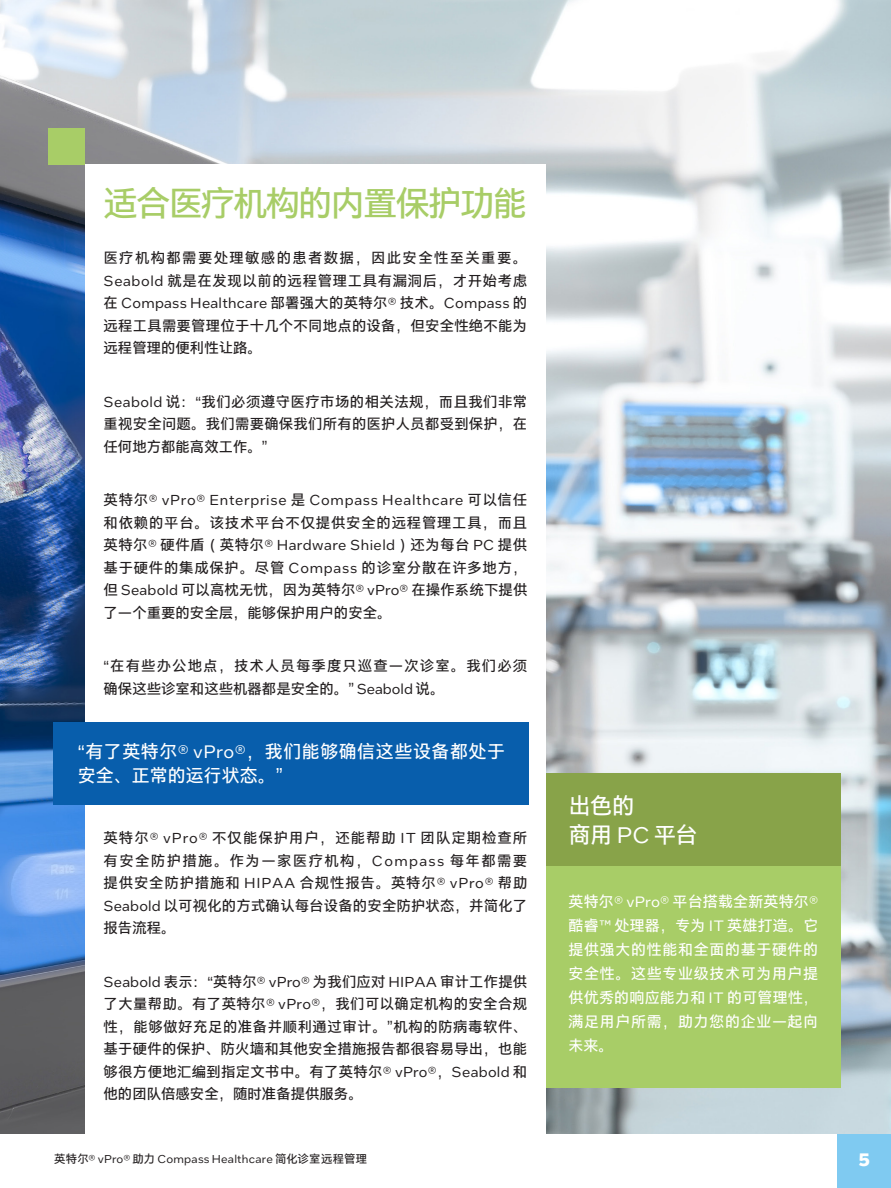
<style>
.page{position:relative;width:891px;height:1188px;background:#fff}
.page>*{position:absolute;margin:0;border:0;box-sizing:border-box;transform-origin:0 0}
.Main_Title{font:34.5px "Intel Clear Hans";letter-spacing:-.06em;color:#a8cd67}
.MainCopy___Caption{font:22.5px/28.5px "Intel Clear Hans";letter-spacing:-.04em;color:#fff}
.MainCopy___Caption-2{font:18px/24px "Intel Clear Hans";letter-spacing:.03em;color:#fff}
.t1{font:700 18px "Intel One Text";color:#fff}
.MainCopy___Caption-3{font:15px/24px "Intel Clear Hans";letter-spacing:.045em;color:#fff;text-align:justify}
.MainCopy___Caption-4{font:14.4px/22.5px "Intel Clear Hans";letter-spacing:.015em;color:#231f20;text-align:justify}
.MainCopy___Caption-5{font:14.4px/22.5px "Intel Clear Hans";letter-spacing:.075em;color:#231f20}
.Mini_Header{font:11.4px "Intel One Text";letter-spacing:.02em;color:#231f20}
.s1{font-family:"Intel One Text"}
.s2{font-family:"Intel Clear Hans"}
</style>
<div class="page">
<img style="left:0;top:0;width:891px;height:1134px">
<div style="left:546px;top:773px;width:295px;height:315px;background:#a8cd67"></div>
<div style="left:546px;top:773px;width:295px;height:92px;background:#88a349"></div>
<div style="left:48px;top:128px;width:37px;height:36px;background:#a8cd67"></div>
<div style="left:85px;top:164px;width:461px;height:1024px;background:#fff"></div>
<div style="left:54px;top:722px;width:475px;height:82px;background:#085eac"></div>
<div style="left:837px;top:1134px;width:54px;height:54px;background:#7fcaf1"></div>
<p class="Main_Title" style="left:104px;top:184px;width:425px">适合医疗机构的内置保护功能</p>
<p class="MainCopy___Caption-4" style="left:104px;top:247px;width:425px">医疗机构都需要处理敏感的患者数据，因此安全性至关重要。<span class="s1">Seabold</span> 就是在发现以前的远程管理工具有漏洞后，才开始考虑在 <span class="s1">Compass Healthcare</span> 部署强大的英特尔<span class="s1">®</span> 技术。<span class="s1">Compass</span> 的远程工具需要管理位于十几个不同地点的设备，但安全性绝不能为远程管理的便利性让路。</p>
<p class="MainCopy___Caption-4" style="left:104px;top:390px;width:425px"><span class="s1">Seabold</span> 说：“我们必须遵守医疗市场的相关法规，而且我们非常重视安全问题。我们需要确保我们所有的医护人员都受到保护，在任何地方都能高效工作。”</p>
<p class="MainCopy___Caption-4" style="left:104px;top:489px;width:425px">英特尔<span class="s1">® vPro® Enterprise</span> 是 <span class="s1">Compass Healthcare</span> 可以信任和依赖的平台。该技术平台不仅提供安全的远程管理工具，而且英特尔<span class="s1">®</span> 硬件盾（英特尔<span class="s1">® Hardware Shield</span>）还为每台 <span class="s1">PC</span> 提供基于硬件的集成保护。尽管 <span class="s1">Compass</span> 的诊室分散在许多地方，但 <span class="s1">Seabold</span> 可以高枕无忧，因为英特尔<span class="s1">® vPro®</span> 在操作系统下提供了一个重要的安全层，能够保护用户的安全。</p>
<p class="MainCopy___Caption-5" style="left:104px;top:655px;width:425px">“在有些办公地点，技术人员每季度只巡查一次诊室。我们必须确保这些诊室和这些机器都是安全的。” <span class="s1">Seabold</span> 说。</p>
<p class="MainCopy___Caption-2" style="left:78px;top:739px;width:429px">“有了英特尔<span class="s1">® vPro®</span>，我们能够确信这些设备都处于安全、正常的运行状态。”</p>
<p class="MainCopy___Caption-4" style="left:104px;top:827px;width:425px">英特尔<span class="s1">® vPro®</span> 不仅能保护用户，还能帮助 <span class="s1">IT</span> 团队定期检查所有安全防护措施。作为一家医疗机构，<span class="s1">Compass</span> 每年都需要提供安全防护措施和 <span class="s1">HIPAA</span> 合规性报告。英特尔<span class="s1">® vPro®</span> 帮助<span class="s1">Seabold</span> 以可视化的方式确认每台设备的安全防护状态，并简化了报告流程。</p>
<p class="MainCopy___Caption-4" style="left:104px;top:970px;width:425px"><span class="s1">Seabold</span> 表示：“英特尔<span class="s1">® vPro®</span> 为我们应对 <span class="s1">HIPAA</span> 审计工作提供了大量帮助。有了英特尔<span class="s1">® vPro®</span>，我们可以确定机构的安全合规性，能够做好充足的准备并顺利通过审计。”机构的防病毒软件、基于硬件的保护、防火墙和其他安全措施报告都很容易导出，也能够很方便地汇编到指定文书中。有了英特尔<span class="s1">® vPro®</span>，<span class="s1">Seabold</span> 和他的团队倍感安全，随时准备提供服务。</p>
<p class="MainCopy___Caption" style="left:569px;top:792px;width:130px">出色的<br>商用 <span class="s1">PC</span> 平台</p>
<p class="MainCopy___Caption-3" style="left:569px;top:890px;width:251px">英特尔<span class="s1">® vPro®</span> 平台搭载全新英特尔<span class="s1">®</span>酷睿<span class="s1">™</span> 处理器，专为 <span class="s1">IT</span> 英雄打造。它提供强大的性能和全面的基于硬件的安全性。这些专业级技术可为用户提供优秀的响应能力和 <span class="s1">IT</span> 的可管理性，满足用户所需，助力您的企业一起向未来。</p>
<p class="Mini_Header" style="left:54px;top:1152px;width:315px"><span class="s2">英特尔</span>® vPro® <span class="s2">助力</span> Compass Healthcare <span class="s2">简化诊室远程管理</span></p>
<p class="t1" style="left:858px;top:1147px;width:13px">5</p>
</div>
